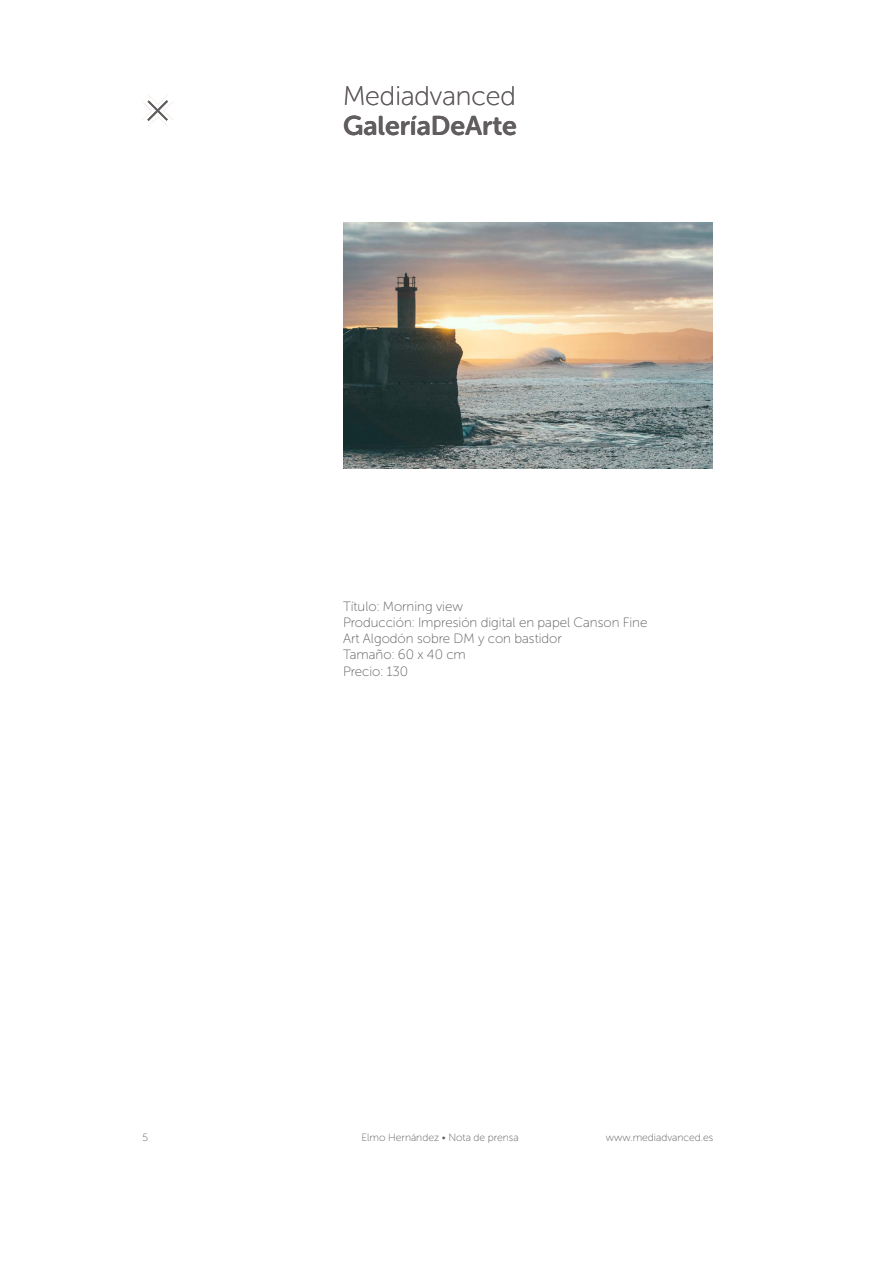
<style>
.page{position:relative;width:893px;height:1263px;background:#fff}
.page>*{position:absolute;margin:0;border:0;box-sizing:border-box;transform-origin:0 0}
.t1{font:27px "Museo Sans Rounded 700";color:#625d5f}
.t2{font:27px "Museo Sans Rounded 100";color:#625d5f}
.t3{font:13.5px/16.2px "Museo Sans Rounded 100";color:#625d5f}
.t4{font:10.5px "Museo Sans Rounded 100";color:#625d5f}
</style>
<div class="page">
<svg style="left:142px;top:95px;width:32px;height:31px"></svg>
<img style="left:343px;top:222px;width:369px;height:246px">
<h1 class="t2" style="left:343px;top:82px;width:174px">Mediadvanced</h1>
<h1 class="t1" style="left:343px;top:111px;width:175px">GaleríaDeArte</h1>
<p class="t3" style="left:343px;top:598px;width:306px">Título: Morning view<br>Producción: Impresión digital en papel Canson Fine<br>Art Algodón sobre DM y con bastidor<br>Tamaño: 60 x 40 cm<br>Precio: 130</p>
<p class="t4" style="left:143px;top:1132px;width:7px">5</p>
<p class="t4" style="left:361px;top:1132px;width:159px">Elmo Hernández • Nota de prensa</p>
<p class="t4" style="left:606px;top:1132px;width:109px">www.mediadvanced.es</p>
</div>
